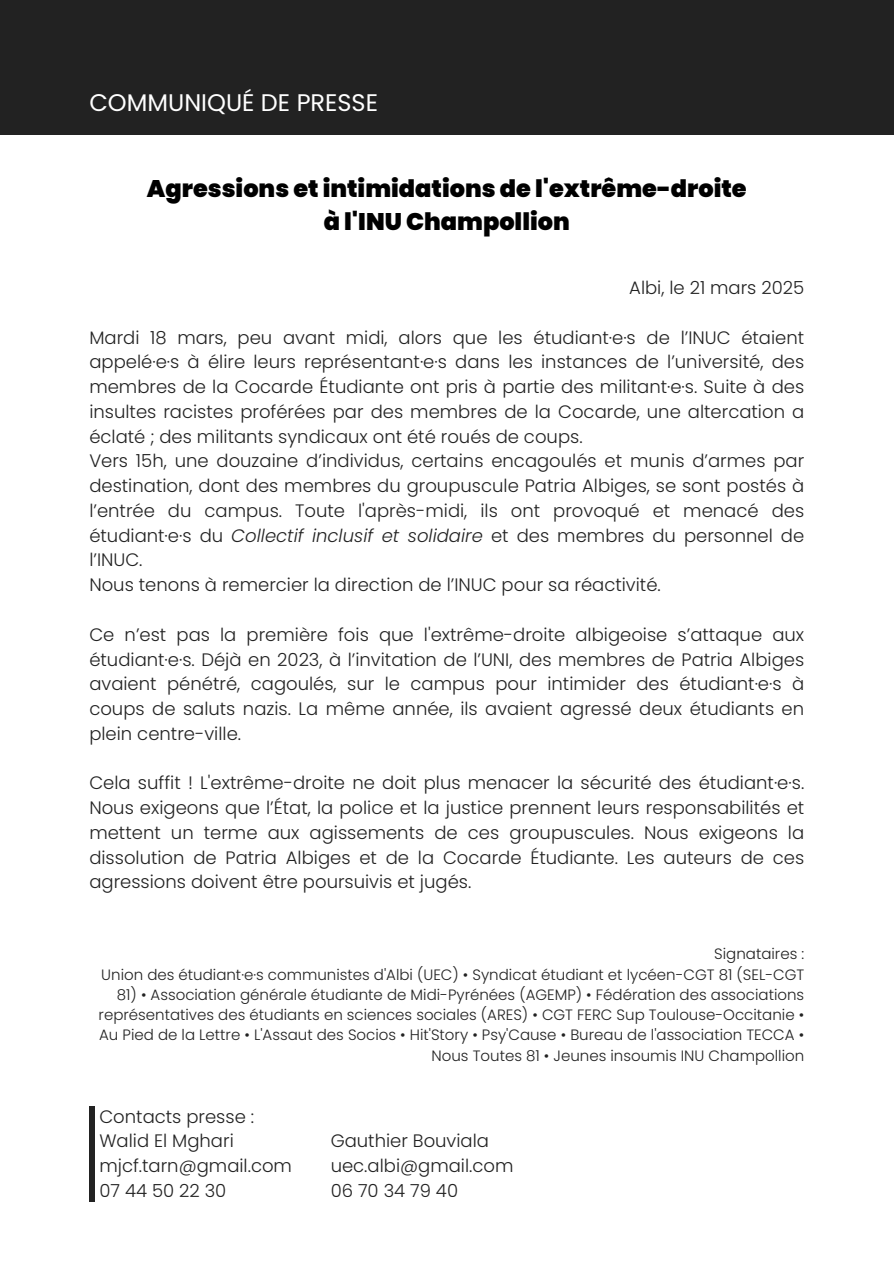
<style>
.page{position:relative;width:894px;height:1264px;background:#fff}
.page>*{position:absolute;margin:0;border:0;box-sizing:border-box;transform-origin:0 0}
.t1{font:900 24px/32.7px "Poppins";color:#000;text-align:center}
.t2{font:24px "Poppins";color:#fff}
.t3{font:300 18px/24.8px "Poppins";color:#222}
.t4{font:300 15px/20.2px "Poppins";color:#222;text-align:right}
.s1{font-style:italic}
</style>
<div class="page">
<div style="left:0;top:0;width:893px;height:134px;background:#222"></div>
<div style="left:89px;top:1106px;width:6px;height:95px;background:#222"></div>
<h1 class="t2" style="left:89px;top:85px;width:290px">COMMUNIQUÉ DE PRESSE</h1>
<h1 class="t1" style="left:147px;top:172px;width:601px">Agressions et intimidations de l'extrême-droite à l'INU Champollion</h1>
<p class="t3" style="left:629px;top:275px;width:176px">Albi, le 21 mars 2025</p>
<p class="t3" style="left:89px;top:325px;width:716px">Mardi 18 mars, peu avant midi, alors que les étudiant·e·s de l’INUC étaient appelé·e·s à élire leurs représentant·e·s dans les instances de l’université, des membres de la Cocarde Étudiante ont pris à partie des militant·e·s. Suite à des insultes racistes proférées par des membres de la Cocarde, une altercation a éclaté ; des militants syndicaux ont été roués de coups.<br>Vers 15h, une douzaine d’individus, certains encagoulés et munis d’armes par destination, dont des membres du groupuscule Patria Albiges, se sont postés à l’entrée du campus. Toute l'après-midi, ils ont provoqué et menacé des étudiant·e·s du <span class="s1">Collectif inclusif et solidaire</span> et des membres du personnel de l’INUC.<br>Nous tenons à remercier la direction de l’INUC pour sa réactivité.</p>
<p class="t3" style="left:89px;top:622px;width:716px;text-align:justify">Ce n’est pas la première fois que l'extrême-droite albigeoise s’attaque aux étudiant·e·s. Déjà en 2023, à l’invitation de l’UNI, des membres de Patria Albiges avaient pénétré, cagoulés, sur le campus pour intimider des étudiant·e·s à coups de saluts nazis. La même année, ils avaient agressé deux étudiants en plein centre-ville.</p>
<p class="t3" style="left:89px;top:770px;width:716px;text-align:justify">Cela suffit ! L'extrême-droite ne doit plus menacer la sécurité des étudiant·e·s.<br>Nous exigeons que l’État, la police et la justice prennent leurs responsabilités et mettent un terme aux agissements de ces groupuscules. Nous exigeons la dissolution de Patria Albiges et de la Cocarde Étudiante. Les auteurs de ces agressions doivent être poursuivis et jugés.</p>
<p class="t4" style="left:101px;top:943px;width:704px">Signataires :<br>Union des étudiant·e·s communistes d'Albi (UEC) • Syndicat étudiant et lycéen-CGT 81 (SEL-CGT</p>
<p class="t4" style="left:99px;top:984px;width:707px">81) • Association générale étudiante de Midi-Pyrénées (AGEMP) • Fédération des associations représentatives des étudiants en sciences sociales (ARES) • CGT FERC Sup Toulouse-Occitanie • Au Pied de la Lettre • L'Assaut des Socios • Hit'Story • Psy'Cause • Bureau de l'association TECCA • Nous Toutes 81 • Jeunes insoumis INU Champollion</p>
<p class="t3" style="left:99px;top:1103px;width:194px">Contacts presse :<br>Walid El Mghari mjcf.tarn@gmail.com<br>07 44 50 22 30</p>
<p class="t3" style="left:330px;top:1128px;width:184px">Gauthier Bouviala uec.albi@gmail.com<br>06 70 34 79 40</p>
</div>
